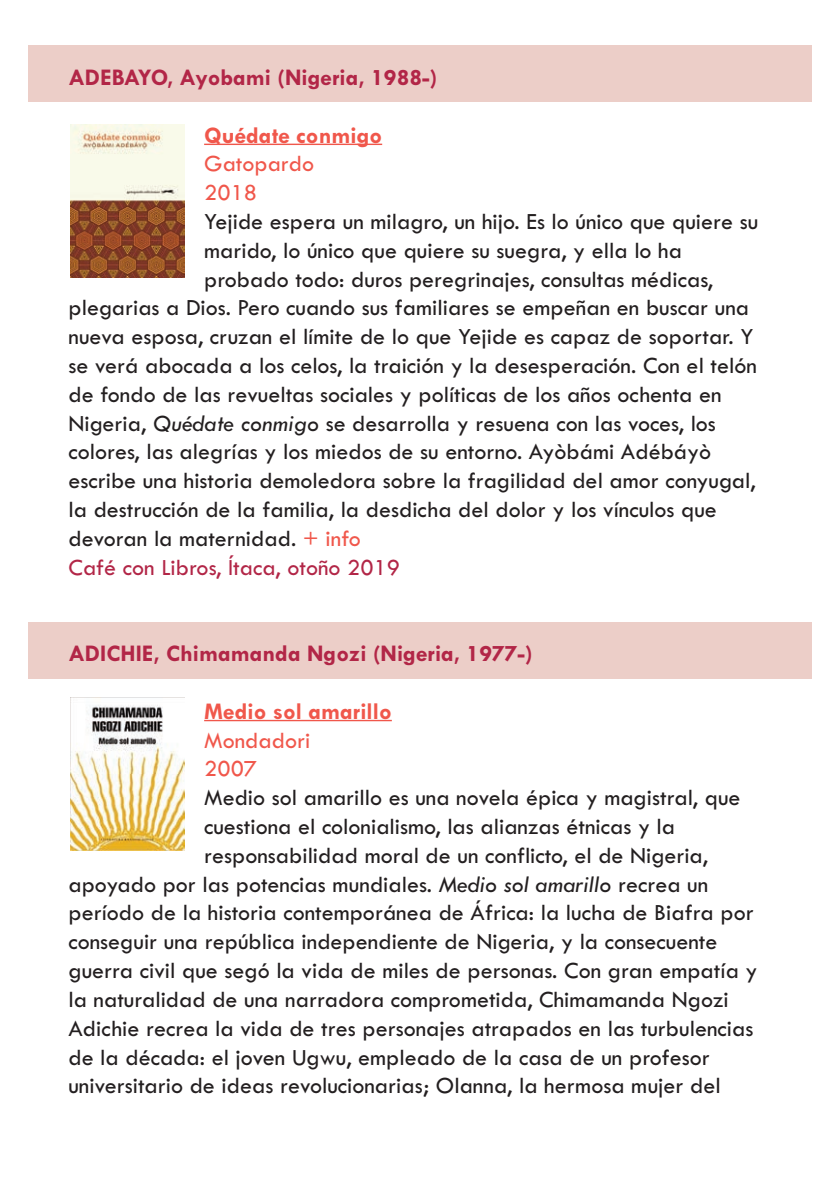
<style>
.page{position:relative;width:840px;height:1191px;background:#fff}
.page>*{position:absolute;margin:0;border:0;box-sizing:border-box;transform-origin:0 0}
.t1{font:24px "Tw Cen";color:#231f20}
.t2{font:700 24px "Tw Cen";color:#b22647}
.t3{font:700 24px "Tw Cen";color:#f0574b}
.t4{font:24px "Tw Cen";color:#b22647}
.t5{font:24px/28.8px "Tw Cen";color:#f0574b}
.s1{font-style:italic}
.s2{color:#f0574b}
</style>
<div class="page">
<div style="left:28px;top:622px;width:783px;height:56px;background:#eccec8"></div>
<div style="left:28px;top:45px;width:783px;height:57px;background:#eccec8"></div>
<hr style="left:204px;top:144px;width:178px;height:1px;background:#f0574b">
<hr style="left:204px;top:720px;width:187px;height:1px;background:#f0574b">
<img style="left:71px;top:124px;width:113px;height:153px">
<img style="left:71px;top:697px;width:113px;height:153px">
<p class="t2" style="left:68px;top:63px;width:370px">ADEBAYO, Ayobami (Nigeria, 1988-)</p>
<p class="t3" style="left:204px;top:120px;width:179px">Quédate conmigo</p>
<p class="t5" style="left:204px;top:149px;width:111px">Gatopardo<br>2018</p>
<p class="t1" style="left:204px;top:207px;width:555px">Yejide espera un milagro, un hijo. Es lo único que quiere su</p>
<p class="t1" style="left:204px;top:235px;width:479px">marido, lo único que quiere su suegra, y ella lo ha</p>
<p class="t1" style="left:204px;top:264px;width:510px">probado todo: duros peregrinajes, consultas médicas,</p>
<p class="t1" style="left:68px;top:293px;width:681px">plegarias a Dios. Pero cuando sus familiares se empeñan en buscar una</p>
<p class="t1" style="left:68px;top:322px;width:686px">nueva esposa, cruzan el límite de lo que Yejide es capaz de soportar. Y</p>
<p class="t1" style="left:68px;top:351px;width:689px">se verá abocada a los celos, la traición y la desesperación. Con el telón</p>
<p class="t1" style="left:68px;top:379px;width:654px">de fondo de las revueltas sociales y políticas de los años ochenta en</p>
<p class="t1" style="left:68px;top:408px;width:648px">Nigeria, <span class="s1">Quédate conmigo</span> se desarrolla y resuena con las voces, los</p>
<p class="t1" style="left:68px;top:437px;width:644px">colores, las alegrías y los miedos de su entorno. Ayòbámi Adébáyò</p>
<p class="t1" style="left:68px;top:466px;width:688px">escribe una historia demoledora sobre la fragilidad del amor conyugal,</p>
<p class="t1" style="left:68px;top:495px;width:649px">la destrucción de la familia, la desdicha del dolor y los vínculos que</p>
<p class="t1" style="left:68px;top:523px;width:294px">devoran la maternidad. <span class="s2">+ info</span></p>
<p class="t4" style="left:68px;top:552px;width:333px">Café con Libros, Ítaca, otoño 2019</p>
<p class="t2" style="left:68px;top:639px;width:465px">ADICHIE, Chimamanda Ngozi (Nigeria, 1977-)</p>
<p class="t3" style="left:204px;top:696px;width:189px">Medio sol amarillo</p>
<p class="t5" style="left:204px;top:725px;width:108px">Mondadori<br>2007</p>
<p class="t1" style="left:204px;top:783px;width:537px">Medio sol amarillo es una novela épica y magistral, que</p>
<p class="t1" style="left:204px;top:811px;width:472px">cuestiona el colonialismo, las alianzas étnicas y la</p>
<p class="t1" style="left:204px;top:840px;width:505px">responsabilidad moral de un conflicto, el de Nigeria,</p>
<p class="t1" style="left:68px;top:869px;width:641px">apoyado por las potencias mundiales. <span class="s1">Medio sol amarillo</span> recrea un</p>
<p class="t1" style="left:68px;top:898px;width:686px">período de la historia contemporánea de África: la lucha de Biafra por</p>
<p class="t1" style="left:68px;top:927px;width:650px">conseguir una república independiente de Nigeria, y la consecuente</p>
<p class="t1" style="left:68px;top:955px;width:690px">guerra civil que segó la vida de miles de personas. Con gran empatía y</p>
<p class="t1" style="left:68px;top:984px;width:661px">la naturalidad de una narradora comprometida, Chimamanda Ngozi</p>
<p class="t1" style="left:68px;top:1013px;width:686px">Adichie recrea la vida de tres personajes atrapados en las turbulencias</p>
<p class="t1" style="left:68px;top:1042px;width:642px">de la década: el joven Ugwu, empleado de la casa de un profesor</p>
<p class="t1" style="left:68px;top:1071px;width:653px">universitario de ideas revolucionarias; Olanna, la hermosa mujer del</p>
</div>
